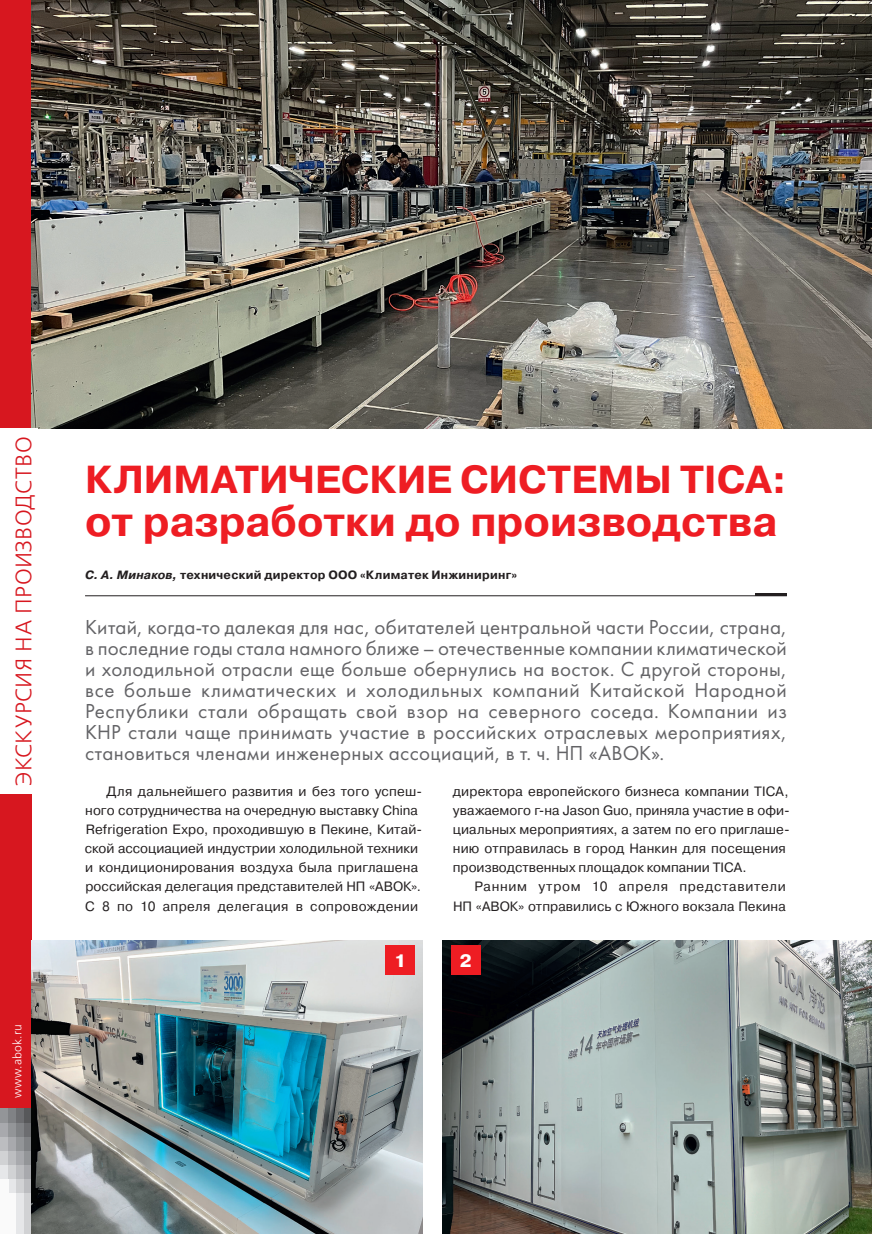
<style>
.page{position:relative;width:872px;height:1234px;background:#fff}
.page>*{position:absolute;margin:0;border:0;box-sizing:border-box;transform-origin:0 0}
.Zag{font:700 42px "Pragmatica";color:#ee1d23}
.Zag-2{font:700 39px "Pragmatica";color:#ee1d23}
.Vrezka-1{font:300 22.5px "Free Set";letter-spacing:.02em;color:#d7171f}
.Preambula{font:21px/21px "Futura";letter-spacing:.015em;color:#636366;text-align:justify}
.t1{font:800 18px "Pragmatica";color:#fff}
.main_text{font:13.5px/19.2px "Pragmatica";letter-spacing:.01em;color:#231f20}
.autor{font:700 12px "Pragmatica";letter-spacing:.02em;color:#231f20}
.t2{font:12px "Free Set Light C";letter-spacing:.015em;color:#fff}
.s1{font-style:italic}
</style>
<div class="page">
<div style="left:0;top:0;width:32px;height:1108px;background:#d7171f"></div>
<div style="left:0;top:1108px;width:9px;height:14px;background:#939598"></div>
<div style="left:0;top:1122px;width:9px;height:14px;background:#a8a9ad"></div>
<div style="left:0;top:1136px;width:9px;height:14px;background:#bcbdc0"></div>
<div style="left:0;top:1150px;width:9px;height:15px;background:#d1d2d4"></div>
<div style="left:0;top:1165px;width:9px;height:14px;background:#e6e7e9"></div>
<div style="left:9px;top:1108px;width:7px;height:14px;background:#808285"></div>
<div style="left:9px;top:1122px;width:7px;height:14px;background:#939598"></div>
<div style="left:9px;top:1136px;width:7px;height:14px;background:#a8a9ad"></div>
<div style="left:9px;top:1150px;width:7px;height:15px;background:#bcbdc0"></div>
<div style="left:9px;top:1165px;width:7px;height:14px;background:#d1d2d4"></div>
<div style="left:9px;top:1179px;width:7px;height:14px;background:#e6e7e9"></div>
<div style="left:16px;top:1108px;width:8px;height:14px;background:#6c6d70"></div>
<div style="left:16px;top:1122px;width:8px;height:14px;background:#808285"></div>
<div style="left:16px;top:1136px;width:8px;height:14px;background:#939598"></div>
<div style="left:16px;top:1150px;width:8px;height:15px;background:#a8a9ad"></div>
<div style="left:16px;top:1165px;width:8px;height:14px;background:#bcbdc0"></div>
<div style="left:16px;top:1179px;width:8px;height:14px;background:#d1d2d4"></div>
<div style="left:24px;top:1108px;width:8px;height:14px;background:#57585a"></div>
<div style="left:24px;top:1122px;width:8px;height:14px;background:#6c6d70"></div>
<div style="left:24px;top:1136px;width:8px;height:14px;background:#808285"></div>
<div style="left:24px;top:1150px;width:8px;height:15px;background:#939598"></div>
<div style="left:24px;top:1165px;width:8px;height:14px;background:#a8a9ad"></div>
<div style="left:24px;top:1179px;width:8px;height:14px;background:#bcbdc0"></div>
<div style="left:0;top:1179px;width:9px;height:54px;background:#fafafa"></div>
<div style="left:9px;top:1193px;width:7px;height:40px;background:#fafafa"></div>
<div style="left:16px;top:1193px;width:8px;height:40px;background:#e6e7e9"></div>
<div style="left:24px;top:1193px;width:8px;height:40px;background:#d1d2d4"></div>
<img style="left:32px;top:0;width:840px;height:428px">
<div style="left:0;top:428px;width:38px;height:365px;background:#fff"></div>
<hr style="left:756px;top:593px;width:31px;height:3px;background:#231f20">
<hr style="left:85px;top:595px;width:702px;height:1px;background:#231f20">
<img style="left:442px;top:940px;width:430px;height:293px">
<img style="left:32px;top:940px;width:390px;height:293px">
<div style="left:385px;top:945px;width:30px;height:30px;background:#ee1d23"></div>
<div style="left:451px;top:945px;width:29px;height:30px;background:#ee1d23"></div>
<p class="Vrezka-1" style="left:11px;top:785px;width:351px;rotate:-90deg">ЭКСКУРСИЯ НА ПРОИЗВОДСТВО</p>
<p class="t2" style="left:11px;top:1097px;width:75px;rotate:-90deg">www.abok.ru</p>
<p class="Zag-2" style="left:85px;top:454px;width:703px">КЛИМАТИЧЕСКИЕ СИСТЕМЫ TICA:</p>
<p class="Zag" style="left:85px;top:494px;width:694px">от разработки до производства</p>
<p class="autor" style="left:85px;top:567px;width:433px"><span class="s1">С. А. Минаков,</span> технический директор ООО «Климатек Инжиниринг»</p>
<p class="Preambula" style="left:85px;top:616px;width:703px">Китай, когда-то далекая для нас, обитателей центральной части России, страна, в последние годы стала намного ближе – отечественные компании климатической и холодильной отрасли еще больше обернулись на восток. С другой стороны, все больше климатических и холодильных компаний Китайской Народной Республики стали обращать свой взор на северного соседа. Компании из КНР стали чаще принимать участие в российских отраслевых мероприятиях, становиться членами инженерных ассоциаций, в т. ч. НП «АВОК».</p>
<p class="main_text" style="left:85px;top:781px;width:339px;text-indent:22px">Для дальнейшего развития и без того успеш&shy;ного сотрудничества на очередную выставку China Refrigeration Expo, проходившую в Пекине, Китай&shy;ской ассоциацией индустрии холодильной техники и кондиционирования воздуха была приглашена российская делегация представителей НП «АВОК».<br>С 8 по 10 апреля делегация в сопровождении</p>
<p class="main_text" style="left:453px;top:781px;width:338px">директора европейского бизнеса компании TICA, уважаемого г-на Jason Guo, приняла участие в офи&shy;циальных мероприятиях, а затем по его приглаше&shy;нию отправилась в город Нанкин для посещения производственных площадок компании TICA.</p>
<p class="main_text" style="left:453px;top:877px;width:334px;text-align:right">Ранним утром 10 апреля представители<br>НП «АВОК» отправились с Южного вокзала Пекина</p>
<p class="t1" style="left:394px;top:948px;width:14px">1</p>
<p class="t1" style="left:459px;top:948px;width:14px">2</p>
</div>
